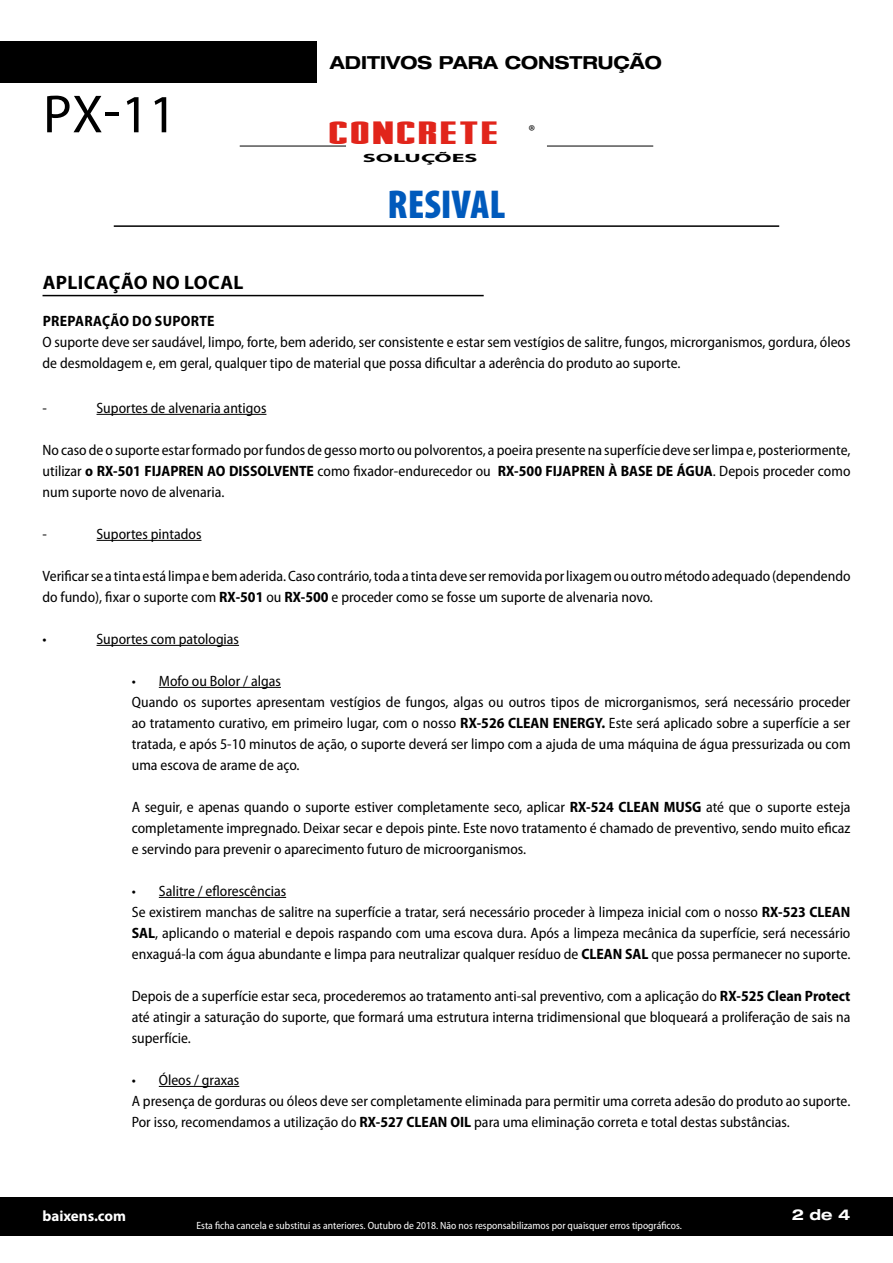
<style>
.page{position:relative;width:893px;height:1263px;background:#fff}
.page>*{position:absolute;margin:0;border:0;box-sizing:border-box;transform-origin:0 0}
.t1{font:54px "Myriad Pro";color:#000}
.t2{font:900 condensed 40.5px "Myriad Pro";color:#005abc}
.t3{font:33px "Stark";color:#e1251b;scale:1.5 1}
.t4{font:21px "Minion Pro";color:#000}
.t5{font:700 19.5px "Myriad Pro";letter-spacing:.02em;color:#000}
.t6{font:700 expanded 18px "Helvetica Neue";color:#000}
.t7{font:semi-condensed 15px/21px "Myriad Pro";color:#000}
.t8{font:700 semi-condensed 15px "Myriad Pro";letter-spacing:.02em;color:#000}
.t9{font:700 15px "Myriad Pro";color:#fff}
.t10{font:700 expanded 15px "Helvetica Neue LT Pro";color:#fff}
.t11{font:700 12px "Myriad Pro";color:#000;scale:2 1}
.t12{font:semi-condensed 10.5px "Myriad Pro";color:#fff}
.s1{font-weight:700}
</style>
<div class="page">
<div style="left:0;top:42px;width:316px;height:41px;background:#000"></div>
<hr style="left:114px;top:225px;width:665px;height:2px;background:#000">
<hr style="left:43px;top:295px;width:441px;height:1px;background:#000">
<div style="left:0;top:1196px;width:893px;height:39px;background:#000"></div>
<hr style="left:97px;top:414px;width:169px;height:1px;background:#000">
<hr style="left:97px;top:540px;width:104px;height:1px;background:#000">
<hr style="left:97px;top:645px;width:142px;height:1px;background:#000">
<hr style="left:159px;top:687px;width:122px;height:1px;background:#000">
<hr style="left:159px;top:897px;width:127px;height:1px;background:#000">
<hr style="left:159px;top:1086px;width:80px;height:1px;background:#000">
<hr style="left:240px;top:146px;width:106px;height:1px;background:#000">
<hr style="left:547px;top:146px;width:106px;height:1px;background:#000">
<h1 class="t1" style="left:43px;top:81px;width:135px">PX-11</h1>
<p class="t6" style="left:330px;top:51px;width:333px">ADITIVOS PARA CONSTRUÇÃO</p>
<h3 class="t3" style="left:330px;top:113px;width:116px">CONCRETE</h3>
<p class="t11" style="left:363px;top:150px;width:59px">SOLUÇÕES</p>
<h2 class="t2" style="left:388px;top:181px;width:119px">RESIVAL</h2>
<h3 class="t4" style="left:529px;top:119px;width:8px">®</h3>
<h3 class="t5" style="left:43px;top:269px;width:202px">APLICAÇÃO NO LOCAL</h3>
<p class="t8" style="left:43px;top:312px;width:174px">PREPARAÇÃO DO SUPORTE</p>
<p class="t7" style="left:43px;top:332px;width:809px">O suporte deve ser saudável, limpo, forte, bem aderido, ser consistente e estar sem vestígios de salitre, fungos, microrganismos, gordura, óleos de desmoldagem e, em geral, qualquer tipo de material que possa dificultar a aderência do produto ao suporte.</p>
<p class="t7" style="left:43px;top:398px;width:6px">-</p>
<p class="t7" style="left:97px;top:398px;width:171px">Suportes de alvenaria antigos</p>
<p class="t7" style="left:43px;top:440px;width:809px;text-align:justify">No caso de o suporte estar formado por fundos de gesso morto ou polvorentos, a poeira presente na superfície deve ser limpa e, posteriormente, utilizar <span class="s1">o RX-501 FIJAPREN AO DISSOLVENTE</span> como fixador-endurecedor ou <span class="s1">RX-500 FIJAPREN À BASE DE ÁGUA</span>. Depois proceder como num suporte novo de alvenaria.</p>
<p class="t7" style="left:43px;top:524px;width:6px">-</p>
<p class="t7" style="left:97px;top:524px;width:106px">Suportes pintados</p>
<p class="t7" style="left:43px;top:566px;width:809px">Verificar se a tinta está limpa e bem aderida. Caso contrário, toda a tinta deve ser removida por lixagem ou outro método adequado (dependendo do fundo), fixar o suporte com <span class="s1">RX-501</span> ou <span class="s1">RX-500</span> e proceder como se fosse um suporte de alvenaria novo.</p>
<p class="t7" style="left:43px;top:629px;width:6px">•</p>
<p class="t7" style="left:97px;top:629px;width:144px">Suportes com patologias</p>
<p class="t7" style="left:132px;top:671px;width:720px">• Mofo ou Bolor / algas<br>Quando os suportes apresentam vestígios de fungos, algas ou outros tipos de microrganismos, será necessário proceder ao tratamento curativo, em primeiro lugar, com o nosso <span class="s1">RX-526 CLEAN ENERGY.</span> Este será aplicado sobre a superfície a ser tratada, e após 5-10 minutos de ação, o suporte deverá ser limpo com a ajuda de uma máquina de água pressurizada ou com uma escova de arame de aço.</p>
<p class="t7" style="left:132px;top:797px;width:720px;text-align:justify">A seguir, e apenas quando o suporte estiver completamente seco, aplicar <span class="s1">RX-524 CLEAN MUSG</span> até que o suporte esteja completamente impregnado. Deixar secar e depois pinte. Este novo tratamento é chamado de preventivo, sendo muito eficaz e servindo para prevenir o aparecimento futuro de microorganismos.</p>
<p class="t7" style="left:132px;top:881px;width:720px">• Salitre / eflorescências<br>Se existirem manchas de salitre na superfície a tratar, será necessário proceder à limpeza inicial com o nosso <span class="s1">RX-523 CLEAN SAL</span>, aplicando o material e depois raspando com uma escova dura. Após a limpeza mecânica da superfície, será necessário enxaguá-la com água abundante e limpa para neutralizar qualquer resíduo de <span class="s1">CLEAN SAL</span> que possa permanecer no suporte.</p>
<p class="t7" style="left:132px;top:986px;width:720px;text-align:justify">Depois de a superfície estar seca, procederemos ao tratamento anti-sal preventivo, com a aplicação do <span class="s1">RX-525 Clean Protect </span>até atingir a saturação do suporte, que formará uma estrutura interna tridimensional que bloqueará a proliferação de sais na superfície.</p>
<p class="t7" style="left:132px;top:1070px;width:720px">• Óleos / graxas<br>A presença de gorduras ou óleos deve ser completamente eliminada para permitir uma correta adesão do produto ao suporte.<br>Por isso, recomendamos a utilização do <span class="s1">RX-527 CLEAN OIL</span> para uma eliminação correta e total destas substâncias.</p>
<p class="t9" style="left:43px;top:1206px;width:85px">baixens.com</p>
<p class="t10" style="left:792px;top:1205px;width:60px">2 de 4</p>
<p class="t12" style="left:196px;top:1220px;width:487px">Esta ficha cancela e substitui as anteriores. Outubro de 2018. Não nos responsabilizamos por quaisquer erros tipográficos.</p>
</div>
